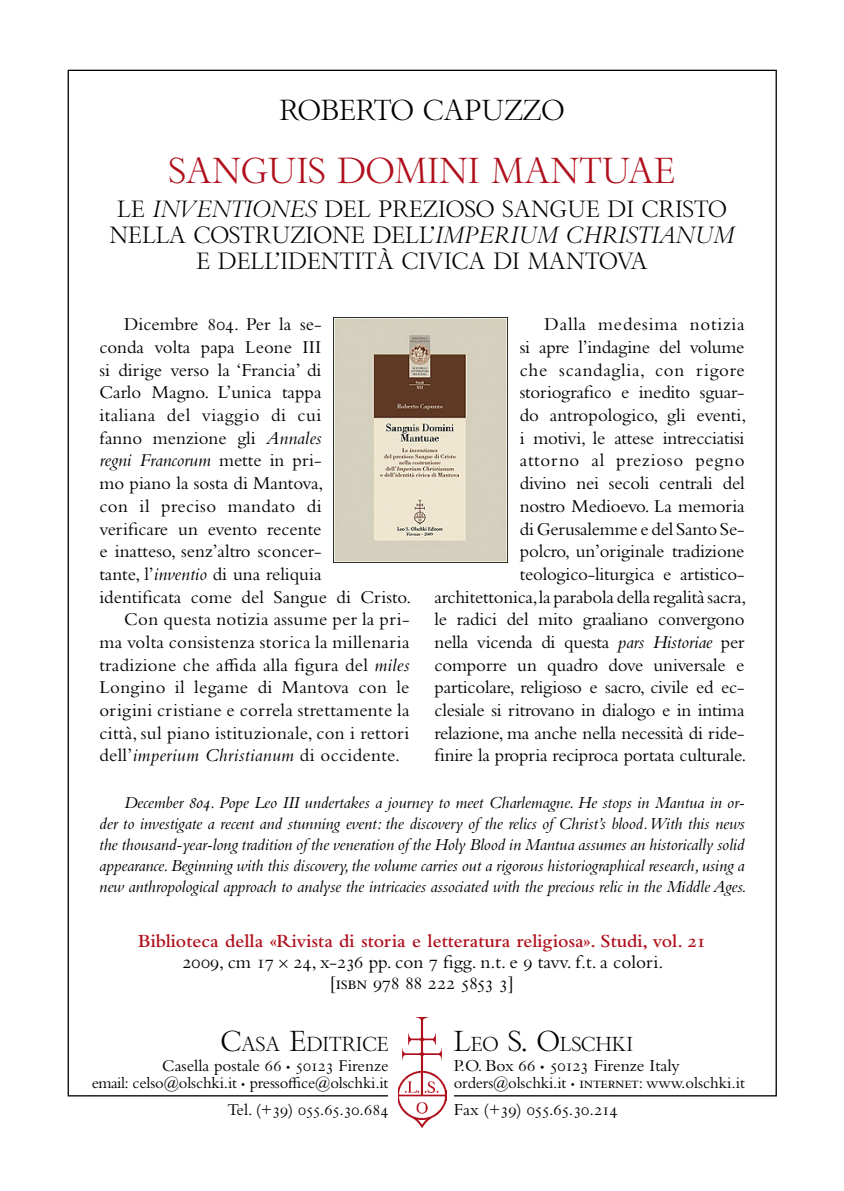
<style>
.page{position:relative;width:844px;height:1191px;background:#fff}
.page>*{position:absolute;margin:0;border:0;box-sizing:border-box;transform-origin:0 0}
.t1{font:35px "Bembo Titling MT Std";color:#b00f1c}
.t2{font:28px "Bembo Titling MT Std";color:#000}
.t3{font:22.75px/26.2px "Bembo Titling MT Std";letter-spacing:.005em;color:#000;text-align:center}
.t4{font:19.6px "Bembo Titling MT Std";color:#000}
.t5{font:19.25px/21.2px "Bembo Std";color:#000;text-align:center}
.t6{font:18.9px/22.8px "Bembo Std";color:#000;text-align:right}
.t7{font:italic 18.9px "Bembo Std";letter-spacing:.015em;color:#000}
.t8{font:18.9px "Bembo Std";letter-spacing:.03em;color:#000}
.t9{font:18.9px "Bembo Std";letter-spacing:.025em;color:#000}
.t10{font:italic 17.5px/21px "Bembo Std";letter-spacing:-.005em;color:#000;text-align:justify}
.t11{font:17.5px "Bembo Std";letter-spacing:-.005em;color:#000}
.t12{font:17.15px "Bembo Std";color:#000}
.t13{font:17.15px "Bembo Std";letter-spacing:-.025em;color:#000}
.t14{font:16.62px "Bembo Std";letter-spacing:-.01em;color:#000}
.s1{font-style:italic}
.s2{font-style:normal}
.s3{font-weight:600;color:#b00f1c}
.s4{font-family:"Bembo Cost"}
.s5{font-size:28px}
.s6{font-size:11.9px}
.s7{font-size:11.38px}
.s8{font-size:12.25px}
</style>
<div class="page">
<img style="left:398px;top:1017px;width:48px;height:110px">
<img style="left:334px;top:317px;width:173px;height:245px">
<h2 class="t2" style="left:279px;top:93px;width:286px">ROBERTO CAPUZZO</h2>
<h1 class="t1" style="left:169px;top:149px;width:507px">SANGUIS DOMINI MANTUAE</h1>
<p class="t3" style="left:109px;top:196px;width:626px">LE <span class="s1">INVENTIONES</span> DEL PREZIOSO SANGUE DI CRISTO<br>NELLA COSTRUZIONE DELL’<span class="s1">IMPERIUM CHRISTIANUM<br></span>E DELL’IDENTITÀ CIVICA DI MANTOVA</p>
<p class="t6" style="left:124px;top:313px;width:199px">Dicembre 804. Per la se-</p>
<p class="t6" style="left:99px;top:335px;width:223px">conda volta papa Leone III</p>
<p class="t6" style="left:99px;top:358px;width:223px">si dirige verso la ‘Francia’ di</p>
<p class="t6" style="left:99px;top:381px;width:223px">Carlo Magno. L’unica tappa</p>
<p class="t8" style="left:99px;top:404px;width:223px">italiana del viaggio di cui</p>
<p class="t6" style="left:99px;top:426px;width:224px">fanno menzione gli <span class="s1">Annales</span></p>
<p class="t7" style="left:99px;top:449px;width:224px">regni Francorum <span class="s2">mette in pri-</span></p>
<p class="t6" style="left:99px;top:471px;width:225px">mo piano la sosta di Mantova,</p>
<p class="t9" style="left:99px;top:495px;width:224px">con il preciso mandato di</p>
<p class="t6" style="left:99px;top:517px;width:223px">verificare un evento recente</p>
<p class="t6" style="left:99px;top:539px;width:223px">e inatteso, senz’altro sconcer-</p>
<p class="t6" style="left:99px;top:562px;width:223px">tante, l’<span class="s1">inventio</span> di una reliquia</p>
<p class="t6" style="left:99px;top:585px;width:313px">identificata come del Sangue di Cristo.</p>
<p class="t6" style="left:124px;top:607px;width:287px">Con questa notizia assume per la pri-</p>
<p class="t6" style="left:99px;top:630px;width:311px">ma volta consistenza storica la millenaria</p>
<p class="t6" style="left:99px;top:653px;width:311px">tradizione che affida alla figura del <span class="s1">miles</span></p>
<p class="t6" style="left:99px;top:676px;width:311px">Longino il legame di Mantova con le</p>
<p class="t6" style="left:99px;top:698px;width:311px">origini cristiane e correla strettamente la</p>
<p class="t6" style="left:99px;top:721px;width:311px">città, sul piano istituzionale, con i rettori</p>
<p class="t7" style="left:99px;top:744px;width:302px"><span class="s2">dell’</span>imperium Christianum <span class="s2">di occidente.</span></p>
<p class="t6" style="left:434px;top:313px;width:313px">Dalla medesima notizia<br>si apre l’indagine del volume<br>che scandaglia, con rigore storiografico e inedito sguar-<br>do antropologico, gli eventi,<br>i motivi, le attese intrecciatisi<br>attorno al prezioso pegno<br>divino nei secoli centrali del<br>nostro Medioevo. La memoria<br>di Gerusalemme e del Santo Se-<br>polcro, un’originale tradizione teologico-liturgica e artistico&shy;architettonica,la parabola della regalità sacra, le radici del mito graaliano convergono nella vicenda di questa <span class="s1">pars Historiae</span> per comporre un quadro dove universale e particolare, religioso e sacro, civile ed ec&shy;clesiale si ritrovano in dialogo e in intima relazione, ma anche nella necessità di ride&shy;finire la propria reciproca portata culturale.</p>
<p class="t10" style="left:99px;top:791px;width:648px;text-indent:25px">December 804. Pope Leo III undertakes a journey to meet Charlemagne. He stops in Mantua in or&shy;der to investigate a recent and stunning event: the discovery of the relics of Christ’s blood. With this news the thousand-year-long tradition of the veneration of the Holy Blood in Mantua assumes an historically solid appearance. Beginning with this discovery, the volume carries out a rigorous historiographical research, using a new anthropological approach to analyse the intricacies associated with the precious relic in the Middle Ages.</p>
<p class="t5" style="left:138px;top:930px;width:569px"><span class="s3">Biblioteca della «Rivista di storia e letteratura religiosa». Studi, vol. 21<br></span>2009, cm 17 <span class="s4">¥</span> 24, x-236 pp. con 7 figg. n.t. e 9 tavv. f.t. a colori.<br>[isbn 978 88 222 5853 3]</p>
<p class="t4" style="left:221px;top:1031px;width:169px"><span class="s5">C</span>ASA <span class="s5">E</span>DITRICE</p>
<p class="t12" style="left:162px;top:1055px;width:228px">Casella postale 66 <span class="s6">•</span> 50123 Firenze</p>
<p class="t14" style="left:92px;top:1073px;width:298px">email: celso@olschki.it <span class="s7">•</span> pressoffice@olschki.it</p>
<p class="t13" style="left:227px;top:1099px;width:162px">Tel. (+39) 055.65.30.684</p>
<p class="t4" style="left:453px;top:1031px;width:181px"><span class="s5">L</span>EO <span class="s5">S. O</span>LSCHKI</p>
<p class="t11" style="left:453px;top:1054px;width:227px">P.O. Box 66 <span class="s8">•</span> 50123 Firenze Italy</p>
<p class="t14" style="left:453px;top:1073px;width:293px">orders@olschki.it <span class="s7">•</span> internet: www.olschki.it</p>
<p class="t11" style="left:453px;top:1098px;width:165px">Fax (+39) 055.65.30.214</p>
</div>
